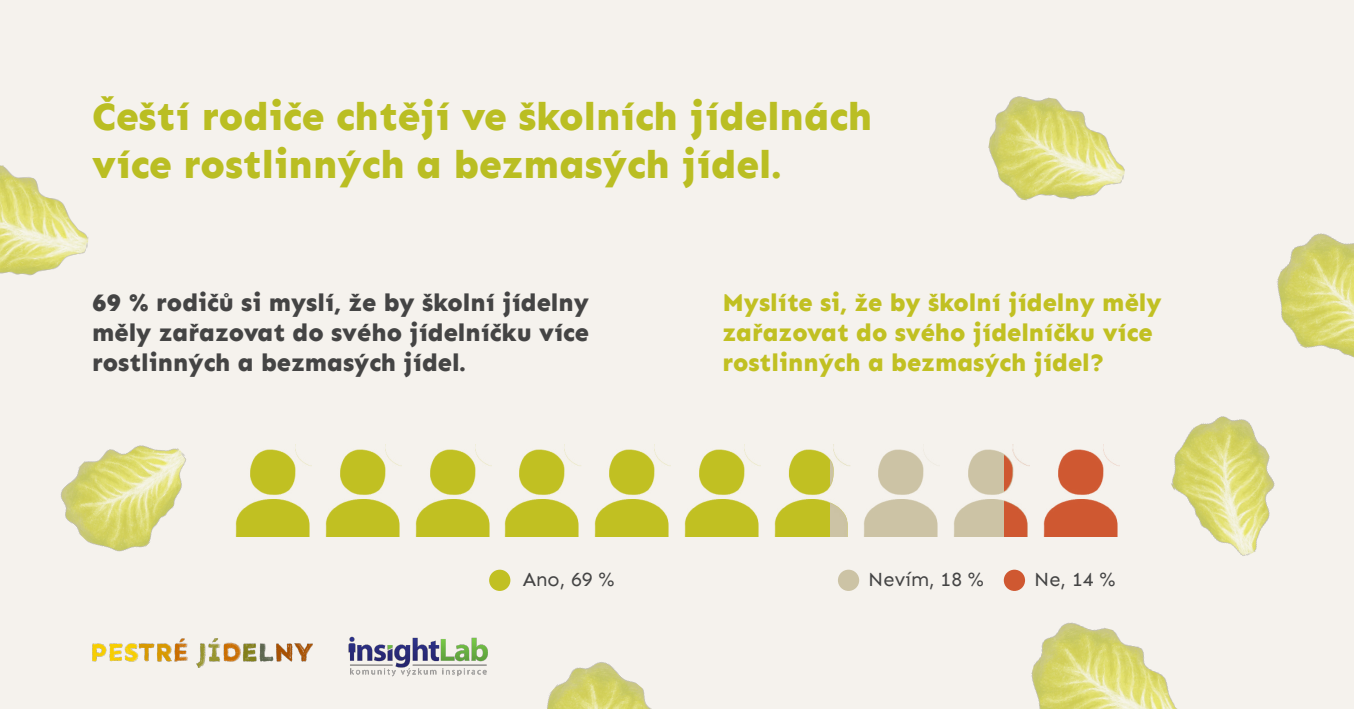
<style>
.page{position:relative;width:1354px;height:709px;background:#f5f2ed}
.page>*{position:absolute;margin:0;border:0;box-sizing:border-box;transform-origin:0 0}
.t1{font:800 40px/48px "Sen";color:#babe23}
.t2{font:800 25px/30px "Sen";color:#444;text-align:justify}
.t3{font:800 25px/30px "Sen";color:#c1c022}
.t4{font:20px "Sen";color:#444}
</style>
<div class="page">
<img style="left:325px;top:444px;width:76px;height:93px">
<img style="left:415px;top:444px;width:76px;height:93px">
<img style="left:594px;top:444px;width:77px;height:93px">
<img style="left:684px;top:444px;width:76px;height:93px">
<img style="left:774px;top:449px;width:57px;height:88px">
<img style="left:831px;top:444px;width:19px;height:93px">
<img style="left:504px;top:444px;width:77px;height:93px">
<img style="left:235px;top:444px;width:77px;height:93px">
<img style="left:864px;top:449px;width:74px;height:88px">
<img style="left:954px;top:449px;width:50px;height:88px">
<img style="left:1043px;top:444px;width:76px;height:93px">
<img style="left:1004px;top:444px;width:25px;height:93px">
<div style="left:489px;top:569px;width:21px;height:22px;background:#c1c022;border-radius:50%"></div>
<div style="left:838px;top:569px;width:21px;height:22px;background:#ccc3a5;border-radius:50%"></div>
<div style="left:1003px;top:569px;width:22px;height:22px;background:#cf5831;border-radius:50%"></div>
<img style="left:988px;top:96px;width:137px;height:105px">
<img style="left:1171px;top:416px;width:104px;height:140px">
<img style="left:1277px;top:233px;width:77px;height:125px">
<img style="left:1031px;top:622px;width:146px;height:87px">
<img style="left:60px;top:445px;width:126px;height:107px">
<img style="left:547px;top:662px;width:105px;height:47px">
<img style="left:0;top:165px;width:89px;height:111px">
<img style="left:92px;top:638px;width:221px;height:30px">
<img style="left:348px;top:636px;width:140px;height:41px">
<h1 class="t1" style="left:92px;top:93px;width:782px">Čeští rodiče chtějí ve školních jídelnách více rostlinných a bezmasých jídel.</h1>
<p class="t2" style="left:92px;top:287px;width:498px">69 % rodičů si myslí, že by školní jídelny měly zařazovat do svého jídelníčku více rostlinných a bezmasých jídel.</p>
<p class="t3" style="left:722px;top:287px;width:441px">Myslíte si, že by školní jídelny měly zařazovat do svého jídelníčku více rostlinných a bezmasých jídel?</p>
<p class="t4" style="left:523px;top:567px;width:93px">Ano, 69 %</p>
<p class="t4" style="left:868px;top:567px;width:117px">Nevím, 18 %</p>
<p class="t4" style="left:1034px;top:567px;width:83px">Ne, 14 %</p>
</div>
